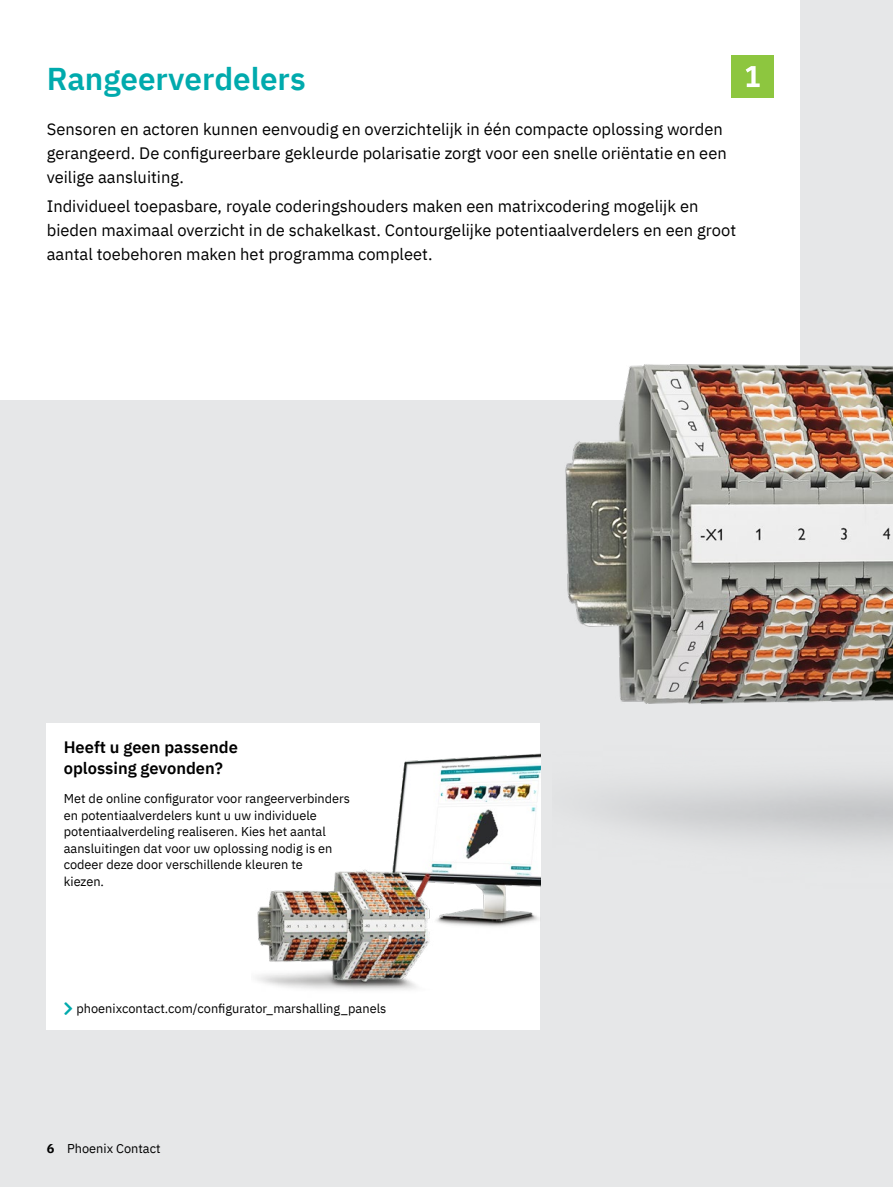
<style>
.page{position:relative;width:893px;height:1187px;background:#fff}
.page>*{position:absolute;margin:0;border:0;box-sizing:border-box;transform-origin:0 0}
.t1{font:31.5px "IBM Plex Sans Sm Bld";color:#00aaad}
.t2{font:16.5px/24px "IBM Plex Sans";color:#000}
.t3{font:16.5px/21px "IBM Plex Sans Sm Bld";color:#000}
.t4{font:12.75px/16.5px "IBM Plex Sans";color:#000}
.s1{font-family:"Px C Phoenix ESPRIT";font-size:18px;color:#00aaad}
.s2{font-weight:700}
</style>
<div class="page">
<div style="left:0;top:0;width:893px;height:1186px;background:#e6e7e8"></div>
<img style="left:565px;top:256px;width:328px;height:588px">
<div style="left:0;top:0;width:799px;height:400px;background:#fff"></div>
<div style="left:47px;top:723px;width:493px;height:306px;background:#fff"></div>
<div style="left:731px;top:55px;width:43px;height:43px;background:#8dc63f"></div>
<svg style="left:746px;top:66px;width:14px;height:21px"></svg>
<img style="left:256px;top:753px;width:284px;height:237px">
<h1 class="t1" style="left:47px;top:54px;width:260px">Rangeerverdelers</h1>
<p class="t2" style="left:47px;top:116px;width:681px">Sensoren en actoren kunnen eenvoudig en overzichtelijk in één compacte oplossing worden gerangeerd. De configureerbare gekleurde polarisatie zorgt voor een snelle oriëntatie en een veilige aansluiting.</p>
<p class="t2" style="left:47px;top:192px;width:691px">Individueel toepasbare, royale coderingshouders maken een matrixcodering mogelijk en bieden maximaal overzicht in de schakelkast. Contourgelijke potentiaalverdelers en een groot aantal toebehoren maken het programma compleet.</p>
<p class="t3" style="left:64px;top:735px;width:176px">Heeft u geen passende oplossing gevonden?</p>
<p class="t4" style="left:64px;top:789px;width:288px">Met de online configurator voor rangeerverbinders en potentiaalverdelers kunt u uw individuele potentiaalverdeling realiseren. Kies het aantal aansluitingen dat voor uw oplossing nodig is en codeer deze door verschillende kleuren te<br>kiezen.</p>
<p class="t4" style="left:64px;top:998px;width:324px"><span class="s1">❯</span> phoenixcontact.com/configurator_marshalling_panels</p>
<p class="t4" style="left:47px;top:1138px;width:115px"><span class="s2">6</span> Phoenix Contact</p>
</div>
